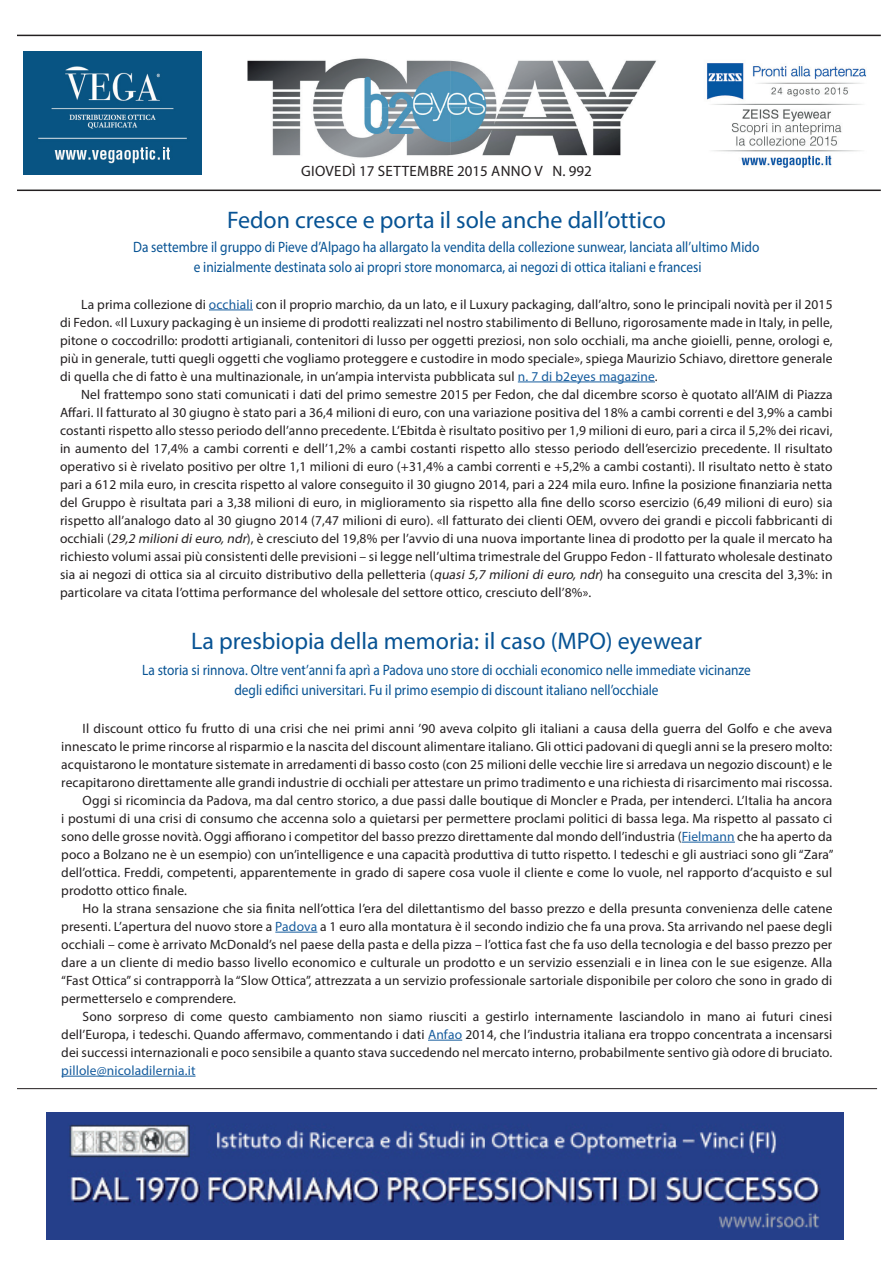
<style>
.page{position:relative;width:893px;height:1263px;background:#fff}
.page>*{position:absolute;margin:0;border:0;box-sizing:border-box;transform-origin:0 0}
.t1{font:24px "Myriad Pro";color:#075394}
.t2{font:15px/19.5px "Myriad Pro";color:#075394;text-align:center;scale:.89 1}
.t3{font:15px "Myriad Pro";letter-spacing:.02em;color:#231f20}
.t4{font:13.5px/18px "Myriad Pro";letter-spacing:.01em;color:#231f20;text-align:justify}
.t5{font:13.5px "Myriad Pro";letter-spacing:.01em;color:#175d9e}
.s1{color:#175d9e}
.s2{font-style:italic}
</style>
<div class="page">
<img style="left:247px;top:58px;width:409px;height:100px">
<hr style="left:17px;top:1088px;width:860px;height:1px;background:#231f20">
<img style="left:707px;top:63px;width:159px;height:105px">
<img style="left:23px;top:52px;width:179px;height:122px">
<hr style="left:17px;top:190px;width:864px;height:1px;background:#231f20">
<hr style="left:17px;top:35px;width:864px;height:1px;background:#231f20">
<img style="left:47px;top:1112px;width:796px;height:127px">
<hr style="left:209px;top:310px;width:44px;height:1px;background:#175d9e">
<hr style="left:518px;top:382px;width:137px;height:1px;background:#175d9e">
<hr style="left:682px;top:842px;width:53px;height:1px;background:#175d9e">
<hr style="left:275px;top:932px;width:42px;height:1px;background:#175d9e">
<hr style="left:428px;top:1040px;width:34px;height:1px;background:#175d9e">
<hr style="left:61px;top:1076px;width:135px;height:1px;background:#175d9e">
<p class="t3" style="left:301px;top:162px;width:292px">GIOVEDÌ 17 SETTEMBRE 2015 ANNO V N. 992</p>
<h1 class="t1" style="left:227px;top:205px;width:440px">Fedon cresce e porta il sole anche dall’ottico</h1>
<p class="t2" style="left:133px;top:237px;width:705px">Da settembre il gruppo di Pieve d’Alpago ha allargato la vendita della collezione sunwear, lanciata all’ultimo Mido e inizialmente destinata solo ai propri store monomarca, ai negozi di ottica italiani e francesi</p>
<p class="t4" style="left:60px;top:295px;width:774px;text-indent:21px">La prima collezione di <span class="s1">occhiali</span> con il proprio marchio, da un lato, e il Luxury packaging, dall’altro, sono le principali novità per il 2015 di Fedon. «Il Luxury packaging è un insieme di prodotti realizzati nel nostro stabilimento di Belluno, rigorosamente made in Italy, in pelle, pitone o coccodrillo: prodotti artigianali, contenitori di lusso per oggetti preziosi, non solo occhiali, ma anche gioielli, penne, orologi e, più in generale, tutti quegli oggetti che vogliamo proteggere e custodire in modo speciale», spiega Maurizio Schiavo, direttore generale di quella che di fatto è una multinazionale, in un’ampia intervista pubblicata sul <span class="s1">n. 7 di b2eyes magazine</span>.</p>
<p class="t4" style="left:60px;top:385px;width:774px;text-indent:21px">Nel frattempo sono stati comunicati i dati del primo semestre 2015 per Fedon, che dal dicembre scorso è quotato all’AIM di Piazza Affari. Il fatturato al 30 giugno è stato pari a 36,4 milioni di euro, con una variazione positiva del 18% a cambi correnti e del 3,9% a cambi costanti rispetto allo stesso periodo dell’anno precedente. L’Ebitda è risultato positivo per 1,9 milioni di euro, pari a circa il 5,2% dei ricavi, in aumento del 17,4% a cambi correnti e dell’1,2% a cambi costanti rispetto allo stesso periodo dell’esercizio precedente. Il risultato operativo si è rivelato positivo per oltre 1,1 milioni di euro (+31,4% a cambi correnti e +5,2% a cambi costanti). Il risultato netto è stato pari a 612 mila euro, in crescita rispetto al valore conseguito il 30 giugno 2014, pari a 224 mila euro. Infine la posizione finanziaria netta del Gruppo è risultata pari a 3,38 milioni di euro, in miglioramento sia rispetto alla fine dello scorso esercizio (6,49 milioni di euro) sia rispetto all’analogo dato al 30 giugno 2014 (7,47 milioni di euro). «Il fatturato dei clienti OEM, ovvero dei grandi e piccoli fabbricanti di occhiali (<span class="s2">29,2 milionidieuro,ndr</span>), è cresciuto del 19,8% per l’avvio di una nuova importante linea di prodotto per la quale il mercato ha richiesto volumi assai più consistenti delle previsioni – si legge nell’ultima trimestrale del Gruppo Fedon - Il fatturato wholesale destinato sia ai negozi di ottica sia al circuito distributivo della pelletteria (<span class="s2">quasi 5,7 milioni di euro, ndr</span>) ha conseguito una crescita del 3,3%: in particolare va citata l’ottima performance del wholesale del settore ottico, cresciuto dell’8%».</p>
<h1 class="t1" style="left:191px;top:626px;width:512px">La presbiopia della memoria: il caso (MPO) eyewear</h1>
<p class="t2" style="left:142px;top:660px;width:685px">La storia si rinnova. Oltre vent’anni fa aprì a Padova uno store di occhiali economico nelle immediate vicinanze degli edifici universitari. Fu il primo esempio di discount italiano nell’occhiale</p>
<p class="t4" style="left:83px;top:719px;width:751px">Il discount ottico fu frutto di una crisi che nei primi anni ’90 aveva colpito gli italiani a causa della guerra del Golfo e che aveva</p>
<p class="t4" style="left:61px;top:737px;width:773px">innescato le prime rincorse al risparmio e la nascita del discount alimentare italiano. Gli ottici padovani di quegli anni se la presero molto:</p>
<p class="t4" style="left:61px;top:755px;width:773px">acquistarono le montature sistemate in arredamenti di basso costo (con 25 milioni delle vecchie lire si arredava un negozio discount) e le</p>
<p class="t4" style="left:61px;top:773px;width:773px">recapitarono direttamente alle grandi industrie di occhiali per attestare un primo tradimento e una richiesta di risarcimento mai riscossa.</p>
<p class="t4" style="left:83px;top:791px;width:751px">Oggi si ricomincia da Padova, ma dal centro storico, a due passi dalle boutique di Moncler e Prada, per intenderci. L’Italia ha ancora</p>
<p class="t4" style="left:61px;top:809px;width:773px">i postumi di una crisi di consumo che accenna solo a quietarsi per permettere proclami politici di bassa lega. Ma rispetto al passato ci</p>
<p class="t4" style="left:61px;top:827px;width:772px">sono delle grosse novità. Oggi affiorano i competitor del basso prezzo direttamente dal mondo dell’industria (<span class="s1">Fielmann</span> che ha aperto da</p>
<p class="t4" style="left:61px;top:845px;width:774px">poco a Bolzano ne è un esempio) con un’intelligence e una capacità produttiva di tutto rispetto. I tedeschi e gli austriaci sono gli “Zara”</p>
<p class="t4" style="left:61px;top:863px;width:772px">dell’ottica. Freddi, competenti, apparentemente in grado di sapere cosa vuole il cliente e come lo vuole, nel rapporto d’acquisto e sul</p>
<p class="t4" style="left:61px;top:881px;width:127px">prodotto ottico finale.</p>
<p class="t4" style="left:83px;top:899px;width:751px">Ho la strana sensazione che sia finita nell’ottica l’era del dilettantismo del basso prezzo e della presunta convenienza delle catene</p>
<p class="t4" style="left:61px;top:917px;width:772px">presenti. L’apertura del nuovo store a <span class="s1">Padova</span> a 1 euro alla montatura è il secondo indizio che fa una prova. Sta arrivando nel paese degli</p>
<p class="t4" style="left:61px;top:935px;width:772px">occhiali – come è arrivato McDonald’s nel paese della pasta e della pizza – l’ottica fast che fa uso della tecnologia e del basso prezzo per</p>
<p class="t4" style="left:61px;top:953px;width:773px">dare a un cliente di medio basso livello economico e culturale un prodotto e un servizio essenziali e in linea con le sue esigenze. Alla</p>
<p class="t4" style="left:61px;top:971px;width:773px">“Fast Ottica” si contrapporrà la “Slow Ottica”, attrezzata a un servizio professionale sartoriale disponibile per coloro che sono in grado di</p>
<p class="t4" style="left:61px;top:989px;width:176px">permetterselo e comprendere.</p>
<p class="t4" style="left:83px;top:1007px;width:751px">Sono sorpreso di come questo cambiamento non siamo riusciti a gestirlo internamente lasciandolo in mano ai futuri cinesi</p>
<p class="t4" style="left:61px;top:1025px;width:773px">dell’Europa, i tedeschi. Quando affermavo, commentando i dati <span class="s1">Anfao</span> 2014, che l’industria italiana era troppo concentrata a incensarsi</p>
<p class="t4" style="left:61px;top:1043px;width:772px">dei successi internazionali e poco sensibile a quanto stava succedendo nel mercato interno, probabilmente sentivo già odore di bruciato.</p>
<p class="t5" style="left:61px;top:1062px;width:136px">pillole@nicoladilernia.it</p>
</div>
